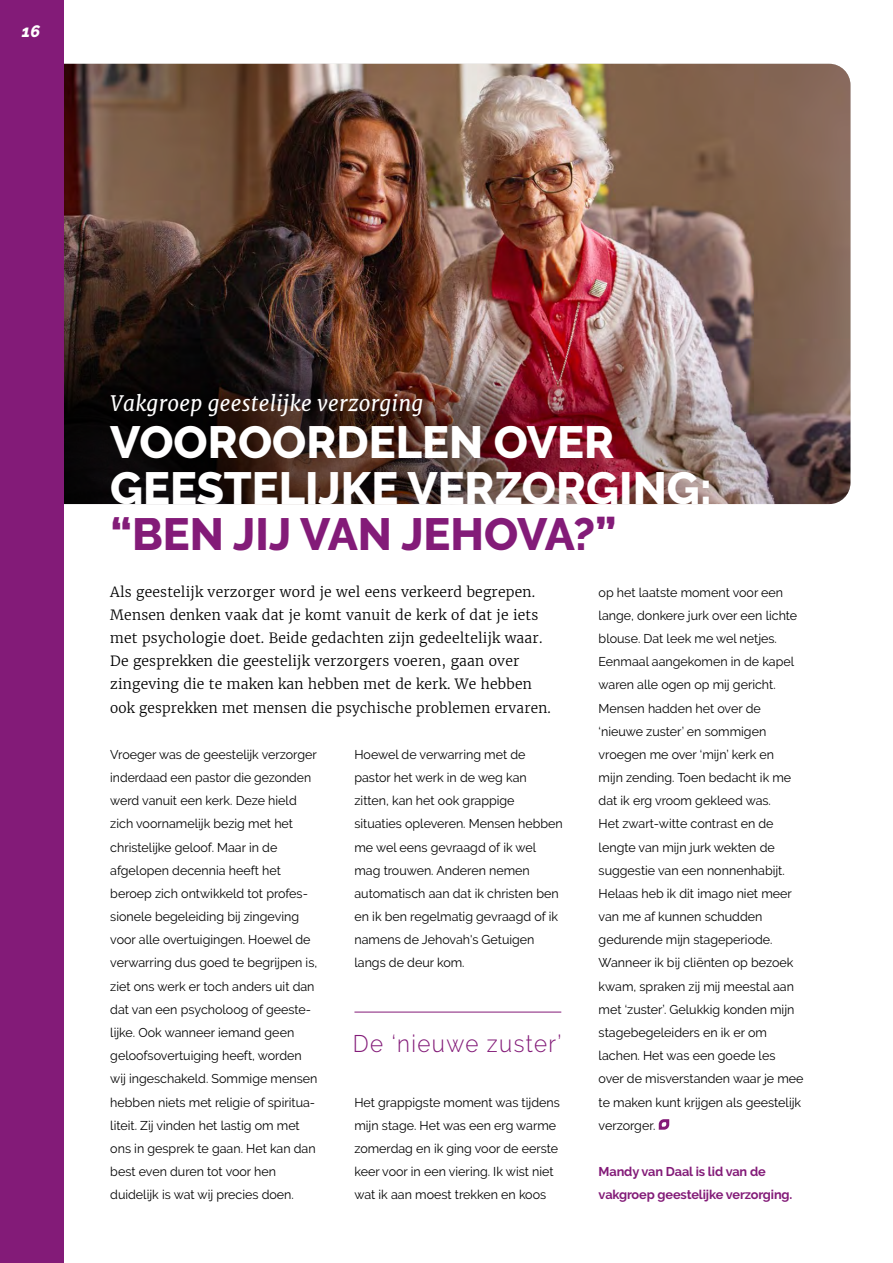
<style>
.page{position:relative;width:893px;height:1263px;background:#fff}
.page>*{position:absolute;margin:0;border:0;box-sizing:border-box;transform-origin:0 0}
.t1{font:800 45px/46.3px "Raleway";color:#fff}
.t2{font:800 45px "Raleway";color:#831b78}
.t3{font:300 24px "Raleway";letter-spacing:.06em;color:#831b78;scale:.93 1}
.t4{font:italic 21px "Merriweather";letter-spacing:.01em;color:#fff}
.t5{font:italic 800 16.5px "Raleway";color:#fff}
.t6{font:300 13.95px/23.1px "Merriweather";letter-spacing:.015em;color:#000}
.t7{font:12.75px/23.1px "Raleway";color:#000}
.t8{font:700 12.75px/23.1px "Raleway";letter-spacing:-.01em;color:#831b78}
</style>
<div class="page">
<img style="left:64px;top:64px;width:786px;height:440px">
<div style="left:0;top:0;width:64px;height:1263px;background:#831b78"></div>
<hr style="left:354px;top:1012px;width:207px;height:1px;background:#831b78">
<img style="left:64px;top:328px;width:721px;height:176px">
<svg style="left:658px;top:1119px;width:12px;height:11px"></svg>
<p class="t5" style="left:22px;top:21px;width:20px">16</p>
<h3 class="t4" style="left:110px;top:390px;width:315px">Vakgroep geestelijke verzorging</h3>
<h1 class="t1" style="left:110px;top:419px;width:603px">VOOROORDELEN OVER<br>GEESTELIJKE VERZORGING:</h1>
<h1 class="t2" style="left:110px;top:509px;width:508px">“BEN JIJ VAN JEHOVA?”</h1>
<p class="t6" style="left:110px;top:580px;width:442px">Als geestelijk verzorger word je wel eens verkeerd begrepen.<br>Mensen denken vaak dat je komt vanuit de kerk of dat je iets met psychologie doet. Beide gedachten zijn gedeeltelijk waar.<br>De gesprekken die geestelijk verzorgers voeren, gaan over zingeving die te maken kan hebben met de kerk. We hebben ook gesprekken met mensen die psychische problemen ervaren.</p>
<p class="t7" style="left:110px;top:743px;width:209px">Vroeger was de geestelijk verzorger inderdaad een pastor die gezonden werd vanuit een kerk. Deze hield zich voornamelijk bezig met het christelijke geloof. Maar in de afgelopen decennia heeft het beroep zich ontwikkeld tot profes&shy;sionele begeleiding bij zingeving voor alle overtuigingen. Hoewel de verwarring dus goed te begrijpen is, ziet ons werk er toch anders uit dan dat van een psycholoog of geeste&shy;lijke. Ook wanneer iemand geen geloofsovertuiging heeft, worden wij ingeschakeld. Sommige mensen hebben niets met religie of spiritua&shy;liteit. Zij vinden het lastig om met ons in gesprek te gaan. Het kan dan best even duren tot voor hen duidelijk is wat wij precies doen.</p>
<p class="t7" style="left:354px;top:743px;width:210px">Hoewel de verwarring met de pastor het werk in de weg kan zitten, kan het ook grappige situaties opleveren. Mensen hebben me wel eens gevraagd of ik wel mag trouwen. Anderen nemen automatisch aan dat ik christen ben en ik ben regelmatig gevraagd of ik namens de Jehovah's Getuigen langs de deur kom.</p>
<p class="t7" style="left:599px;top:581px;width:206px">op het laatste moment voor een lange, donkere jurk over een lichte blouse. Dat leek me wel netjes.<br>Eenmaal aangekomen in de kapel waren alle ogen op mij gericht.<br>Mensen hadden het over de ‘nieuwe zuster’ en sommigen vroegen me over ‘mijn’ kerk en<br>mijn zending. Toen bedacht ik me dat ik erg vroom gekleed was.<br>Het zwart-witte contrast en de lengte van mijn jurk wekten de suggestie van een nonnenhabijt.<br>Helaas heb ik dit imago niet meer van me af kunnen schudden gedurende mijn stageperiode.<br>Wanneer ik bij cliënten op bezoek kwam, spraken zij mij meestal aan met ‘zuster’. Gelukkig konden mijn stagebegeleiders en ik er om lachen. Het was een goede les over de misverstanden waar je mee te maken kunt krijgen als geestelijk verzorger.</p>
<p class="t8" style="left:599px;top:1160px;width:195px">Mandy van Daal is lid van de vakgroep geestelijke verzorging.</p>
<h2 class="t3" style="left:353px;top:1030px;width:226px">De ‘nieuwe zuster’</h2>
<p class="t7" style="left:354px;top:1090px;width:207px">Het grappigste moment was tijdens mijn stage. Het was een erg warme zomerdag en ik ging voor de eerste keer voor in een viering. Ik wist niet wat ik aan moest trekken en koos</p>
</div>
